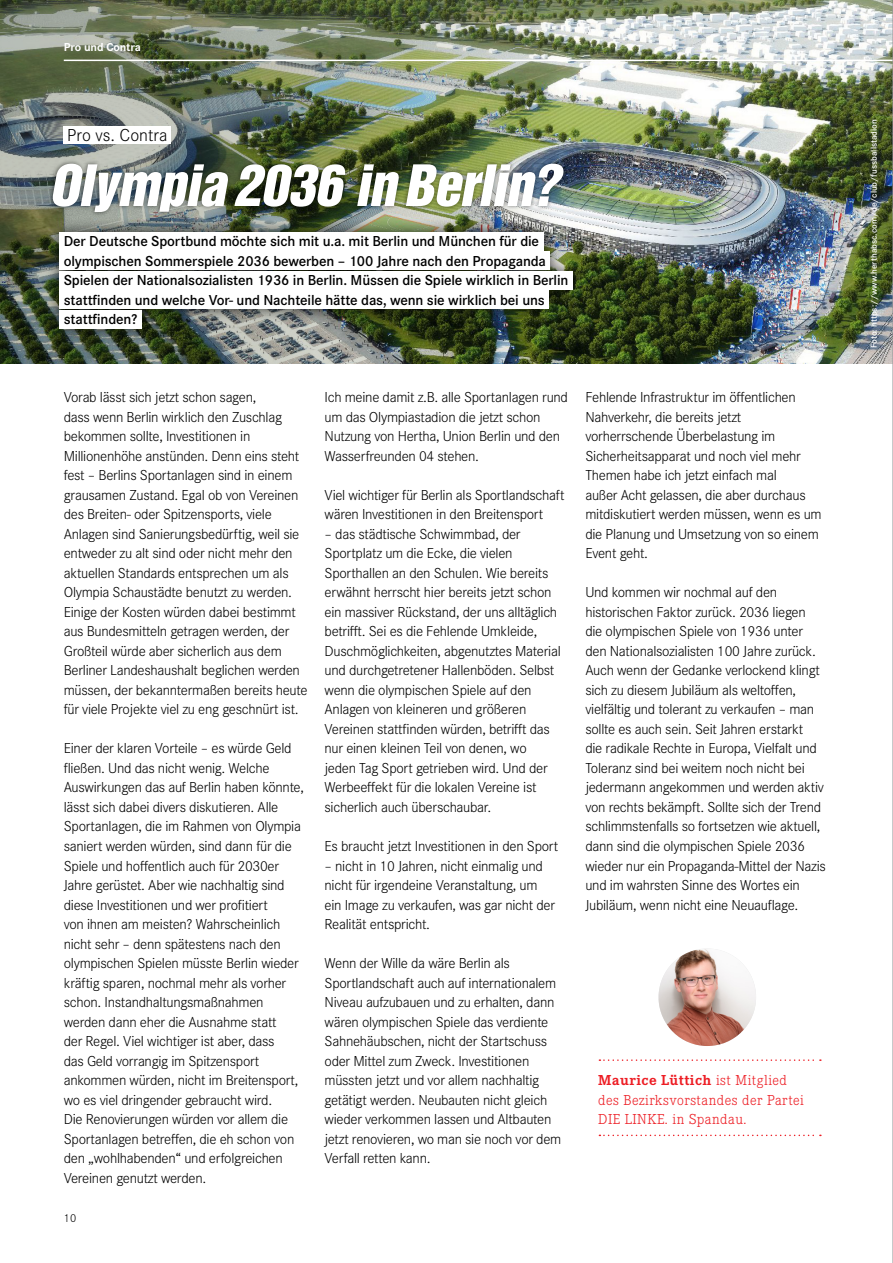
<style>
.page{position:relative;width:893px;height:1263px;background:#fff}
.page>*{position:absolute;margin:0;border:0;box-sizing:border-box;transform-origin:0 0}
.t1{font:italic 52.05px "Helvetica Inserat";color:#fff;scale:1.05 1}
.t2{font:300 18px "Corporate S";color:#000}
.t3{font:300 15px/19.5px "Corporate S";letter-spacing:-.02em;color:#000}
.t4{font:600 15px/19.5px "Corporate S";letter-spacing:-.01em;color:#000}
.t5{font:300 15px/19.5px "Corporate E Pro";letter-spacing:.03em;color:#ed1d24}
.t6{font:700 12px "Corporate S";letter-spacing:-.01em;color:#fff}
.t7{font:300 12px "Corporate S";color:#000}
.t8{font:600 9px "Corporate S";color:#fff}
.s1{font-weight:700}
</style>
<div class="page">
<img style="left:596px;top:0;width:296px;height:363px">
<img style="left:0;top:0;width:596px;height:363px">
<div style="left:48px;top:159px;width:520px;height:58px;background:#000;opacity:.5"></div>
<div style="left:46px;top:218px;width:541px;height:125px;background:#000;opacity:.75"></div>
<div style="left:60px;top:232px;width:483px;height:19px;background:#fff"></div>
<div style="left:60px;top:252px;width:490px;height:18px;background:#fff"></div>
<div style="left:60px;top:271px;width:513px;height:19px;background:#fff"></div>
<div style="left:60px;top:291px;width:489px;height:18px;background:#fff"></div>
<div style="left:60px;top:310px;width:82px;height:19px;background:#fff"></div>
<div style="left:64px;top:126px;width:107px;height:18px;background:#fff"></div>
<svg style="left:599px;top:1059px;width:222px;height:2px"></svg>
<svg style="left:599px;top:1134px;width:222px;height:2px"></svg>
<img style="left:659px;top:948px;width:97px;height:98px;border-radius:48px">
<hr style="left:64px;top:60px;width:829px;height:1px;background:#fff">
<hr style="left:892px;top:0;width:1px;height:1263px;background:#939598">
<p class="t6" style="left:64px;top:40px;width:79px">Pro und Contra</p>
<p class="t2" style="left:67px;top:123px;width:102px">Pro vs. Contra</p>
<h1 class="t1" style="left:49px;top:154px;width:498px">Olympia 2036 in Berlin?</h1>
<p class="t4" style="left:64px;top:231px;width:506px">Der Deutsche Sportbund möchte sich mit u.a. mit Berlin und München für die olympischen Sommerspiele 2036 bewerben – 100 Jahre nach den Propaganda Spielen der Nationalsozialisten 1936 in Berlin. Müssen die Spiele wirklich in Berlin stattfinden und welche Vor- und Nachteile hätte das, wenn sie wirklich bei uns stattfinden?</p>
<p class="t3" style="left:64px;top:387px;width:245px">Vorab lässt sich jetzt schon sagen,<br>dass wenn Berlin wirklich den Zuschlag bekommen sollte, Investitionen in Millionenhöhe anstünden. Denn eins steht fest – Berlins Sportanlagen sind in einem grausamen Zustand. Egal ob von Vereinen des Breiten- oder Spitzensports, viele Anlagen sind Sanierungsbedürftig, weil sie entweder zu alt sind oder nicht mehr den aktuellen Standards entsprechen um als Olympia Schaustädte benutzt zu werden.<br>Einige der Kosten würden dabei bestimmt aus Bundesmitteln getragen werden, der Großteil würde aber sicherlich aus dem Berliner Landeshaushalt beglichen werden müssen, der bekanntermaßen bereits heute für viele Projekte viel zu eng geschnürt ist.</p>
<p class="t3" style="left:64px;top:738px;width:242px">Einer der klaren Vorteile – es würde Geld fließen. Und das nicht wenig. Welche Auswirkungen das auf Berlin haben könnte, lässt sich dabei divers diskutieren. Alle Sportanlagen, die im Rahmen von Olympia saniert werden würden, sind dann für die Spiele und hoffentlich auch für 2030er Jahre gerüstet. Aber wie nachhaltig sind diese Investitionen und wer profitiert<br>von ihnen am meisten? Wahrscheinlich nicht sehr – denn spätestens nach den olympischen Spielen müsste Berlin wieder kräftig sparen, nochmal mehr als vorher schon. Instandhaltungsmaßnahmen werden dann eher die Ausnahme statt<br>der Regel. Viel wichtiger ist aber, dass<br>das Geld vorrangig im Spitzensport ankommen würden, nicht im Breitensport, wo es viel dringender gebraucht wird.<br>Die Renovierungen würden vor allem die Sportanlagen betreffen, die eh schon von den „wohlhabenden“ und erfolgreichen Vereinen genutzt werden.</p>
<p class="t7" style="left:64px;top:1210px;width:14px">10</p>
<p class="t3" style="left:325px;top:387px;width:245px">Ich meine damit z.B. alle Sportanlagen rund um das Olympiastadion die jetzt schon Nutzung von Hertha, Union Berlin und den Wasserfreunden 04 stehen.</p>
<p class="t3" style="left:325px;top:485px;width:241px">Viel wichtiger für Berlin als Sportlandschaft wären Investitionen in den Breitensport</p>
<p class="t3" style="left:325px;top:524px;width:238px">– das städtische Schwimmbad, der Sportplatz um die Ecke, die vielen Sporthallen an den Schulen. Wie bereits erwähnt herrscht hier bereits jetzt schon ein massiver Rückstand, der uns alltäglich betrifft. Sei es die Fehlende Umkleide, Duschmöglichkeiten, abgenutztes Material und durchgetretener Hallenböden. Selbst wenn die olympischen Spiele auf den Anlagen von kleineren und größeren Vereinen stattfinden würden, betrifft das nur einen kleinen Teil von denen, wo jeden Tag Sport getrieben wird. Und der Werbeeffekt für die lokalen Vereine ist sicherlich auch überschaubar.</p>
<p class="t3" style="left:325px;top:836px;width:235px">Es braucht jetzt Investitionen in den Sport</p>
<p class="t3" style="left:325px;top:855px;width:232px">– nicht in 10 Jahren, nicht einmalig und nicht für irgendeine Veranstaltung, um ein Image zu verkaufen, was gar nicht der Realität entspricht.</p>
<p class="t3" style="left:325px;top:953px;width:238px">Wenn der Wille da wäre Berlin als Sportlandschaft auch auf internationalem Niveau aufzubauen und zu erhalten, dann wären olympischen Spiele das verdiente Sahnehäubschen, nicht der Startschuss oder Mittel zum Zweck. Investitionen müssten jetzt und vor allem nachhaltig getätigt werden. Neubauten nicht gleich wieder verkommen lassen und Altbauten jetzt renovieren, wo man sie noch vor dem Verfall retten kann.</p>
<p class="t3" style="left:585px;top:387px;width:238px">Fehlende Infrastruktur im öffentlichen Nahverkehr, die bereits jetzt vorherrschende Überbelastung im Sicherheitsapparat und noch viel mehr Themen habe ich jetzt einfach mal<br>außer Acht gelassen, die aber durchaus mitdiskutiert werden müssen, wenn es um die Planung und Umsetzung von so einem Event geht.</p>
<p class="t3" style="left:585px;top:582px;width:242px">Und kommen wir nochmal auf den historischen Faktor zurück. 2036 liegen die olympischen Spiele von 1936 unter den Nationalsozialisten 100 Jahre zurück.<br>Auch wenn der Gedanke verlockend klingt sich zu diesem Jubiläum als weltoffen, vielfältig und tolerant zu verkaufen – man sollte es auch sein. Seit Jahren erstarkt<br>die radikale Rechte in Europa, Vielfalt und Toleranz sind bei weitem noch nicht bei jedermann angekommen und werden aktiv von rechts bekämpft. Sollte sich der Trend schlimmstenfalls so fortsetzen wie aktuell, dann sind die olympischen Spiele 2036 wieder nur ein Propaganda-Mittel der Nazis und im wahrsten Sinne des Wortes ein Jubiläum, wenn nicht eine Neuauflage.</p>
<p class="t5" style="left:598px;top:1070px;width:207px"><span class="s1">Maurice Lüttich</span> ist Mitglied des Bezirksvorstandes der Partei<br>DIE LINKE. in Spandau.</p>
<p class="t8" style="left:868px;top:348px;width:231px;rotate:-90deg">Foto: https://www.herthabsc.com/de/club/fussballstadion</p>
</div>
